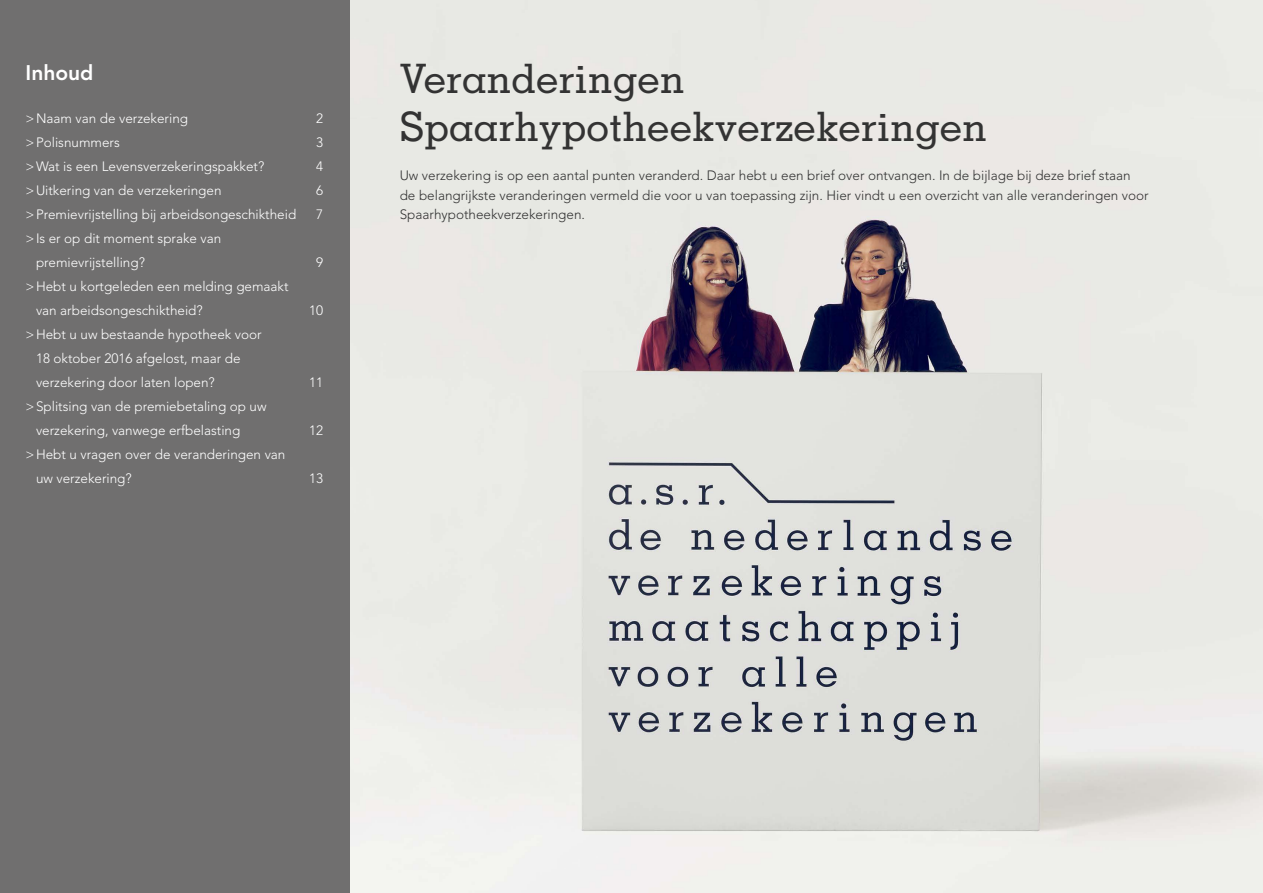
<style>
.page{position:relative;width:1263px;height:893px;background:#fff}
.page>*{position:absolute;margin:0;border:0;box-sizing:border-box;transform-origin:0 0}
.t1{font:500 40.5px/48px "Memphis LT Std";color:#333}
.t2{font:800 21px "Avenir LT Std";color:#fff}
.t3{font:300 13.5px/24px "Avenir LT Std";color:#fff}
.t4{font:300 13.5px/19.5px "Avenir LT Std";color:#333}
</style>
<div class="page">
<div style="left:0;top:0;width:351px;height:893px;background:#706f6f"></div>
<img style="left:351px;top:0;width:912px;height:893px">
<h2 class="t2" style="left:26px;top:60px;width:70px">Inhoud</h2>
<p class="t3" style="left:26px;top:107px;width:164px">&gt;Naam van de verzekering</p>
<p class="t3" style="left:316px;top:107px;width:9px">2</p>
<p class="t3" style="left:26px;top:131px;width:96px">&gt;Polisnummers</p>
<p class="t3" style="left:316px;top:131px;width:9px">3</p>
<p class="t3" style="left:26px;top:155px;width:240px">&gt;Wat is een Levensverzekeringspakket?</p>
<p class="t3" style="left:316px;top:155px;width:9px">4</p>
<p class="t3" style="left:26px;top:179px;width:198px">&gt;Uitkering van de verzekeringen</p>
<p class="t3" style="left:316px;top:179px;width:9px">6</p>
<p class="t3" style="left:26px;top:203px;width:272px">&gt;Premievrijstelling bij arbeidsongeschiktheid</p>
<p class="t3" style="left:316px;top:203px;width:9px">7</p>
<p class="t3" style="left:36px;top:227px;width:187px;text-indent:-11px">&gt;Is er op dit moment sprake van premievrijstelling?</p>
<p class="t3" style="left:316px;top:251px;width:9px">9</p>
<p class="t3" style="left:36px;top:275px;width:254px;text-indent:-11px">&gt;Hebt u kortgeleden een melding gemaakt van arbeidsongeschiktheid?</p>
<p class="t3" style="left:36px;top:323px;width:227px;text-indent:-11px">&gt;Hebt u uw bestaande hypotheek voor<br>18 oktober 2016 afgelost, maar de verzekering door laten lopen?</p>
<p class="t3" style="left:36px;top:395px;width:232px;text-indent:-11px">&gt;Splitsing van de premiebetaling op uw verzekering, vanwege erfbelasting</p>
<p class="t3" style="left:36px;top:443px;width:251px;text-indent:-11px">&gt;Hebt u vragen over de veranderingen van uw verzekering?</p>
<p class="t3" style="left:309px;top:299px;width:16px">10</p>
<p class="t3" style="left:309px;top:371px;width:16px">11</p>
<p class="t3" style="left:309px;top:419px;width:16px">12</p>
<p class="t3" style="left:309px;top:467px;width:16px">13</p>
<h1 class="t1" style="left:400px;top:54px;width:589px">Veranderingen<br>Spaarhypotheekverzekeringen</h1>
<p class="t4" style="left:400px;top:166px;width:750px">Uw verzekering is op een aantal punten veranderd. Daar hebt u een brief over ontvangen. In de bijlage bij deze brief staan de belangrijkste veranderingen vermeld die voor u van toepassing zijn. Hier vindt u een overzicht van alle veranderingen voor<br>Spaarhypotheekverzekeringen.</p>
</div>
